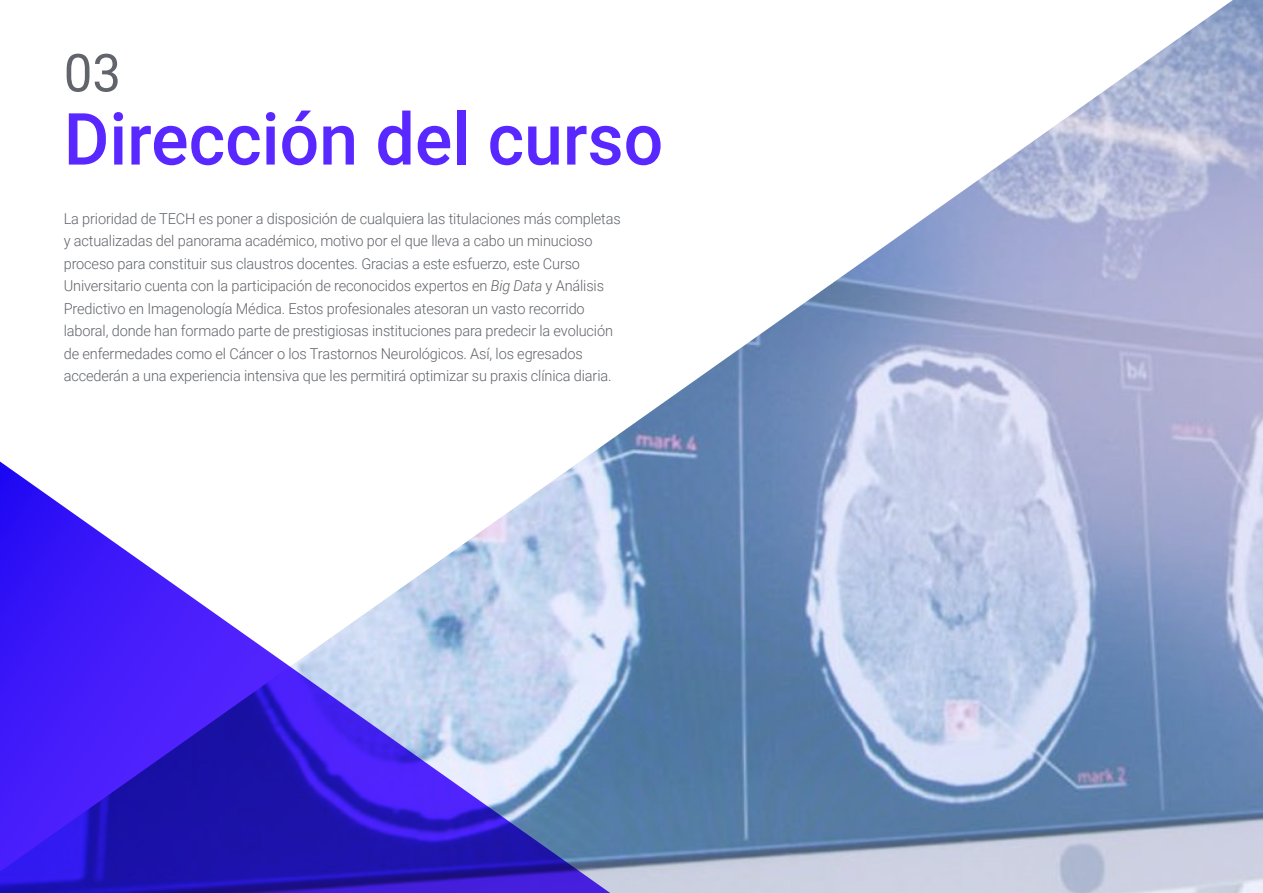
<style>
.page{position:relative;width:1263px;height:893px;background:#fff}
.page>*{position:absolute;margin:0;border:0;box-sizing:border-box;transform-origin:0 0}
.t1{font:500 72px "Roboto";color:#5927ff}
.t2{font:52.5px "Roboto";color:#61646a}
.t3{font:300 15px/22.5px "Roboto";letter-spacing:-.01em;color:#61646a}
.s1{font-style:italic}
</style>
<div class="page">
<img style="left:602px;top:0;width:661px;height:893px">
<svg style="left:0;top:446px;width:640px;height:447px"></svg>
<h2 class="t2" style="left:64px;top:36px;width:59px">03</h2>
<h1 class="t1" style="left:64px;top:89px;width:601px">Dirección del curso</h1>
<p class="t3" style="left:64px;top:207px;width:558px">La prioridad de TECH es poner a disposición de cualquiera las titulaciones más completas y actualizadas del panorama académico, motivo por el que lleva a cabo un minucioso proceso para constituir sus claustros docentes. Gracias a este esfuerzo, este Curso Universitario cuenta con la participación de reconocidos expertos en <span class="s1">Big Data</span> y Análisis Predictivo en Imagenología Médica. Estos profesionales atesoran un vasto recorrido laboral, donde han formado parte de prestigiosas instituciones para predecir la evolución de enfermedades como el Cáncer o los Trastornos Neurológicos. Así, los egresados accederán a una experiencia intensiva que les permitirá optimizar su praxis clínica diaria.</p>
</div>
